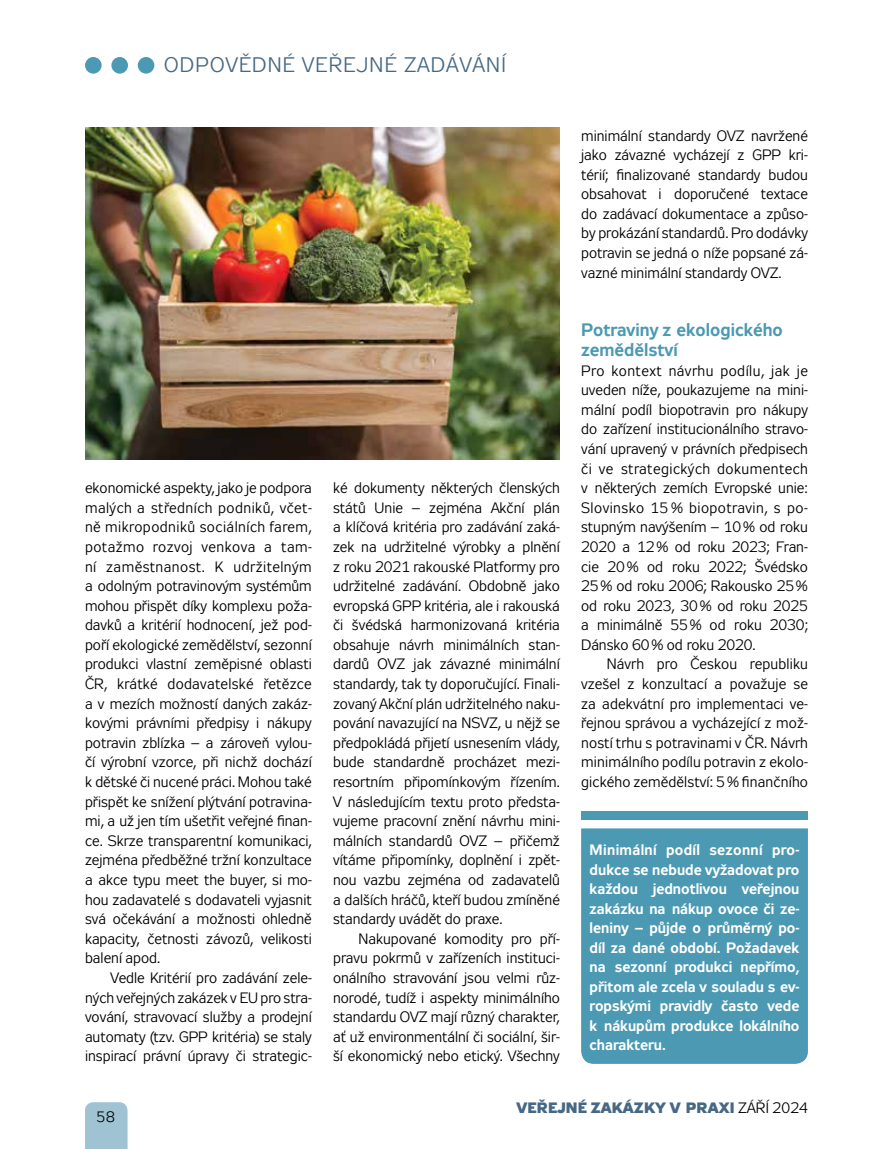
<style>
.page{position:relative;width:893px;height:1149px;background:#fff}
.page>*{position:absolute;margin:0;border:0;box-sizing:border-box;transform-origin:0 0}
.t1{font:21px "Zeppelin 31";letter-spacing:.06em;color:#466884}
.t2{font:700 18px/19.5px "Zeppelin 31";color:#4c99b3}
.t3{font:15px/19.6px "Zeppelin 31";color:#000;text-align:justify}
.t4{font:700 15px/19.5px "Zeppelin 31";color:#fff;text-align:justify}
.t5{font:700 15px "Zeppelin 33";letter-spacing:.01em;color:#466884}
.s1{font-family:"Zeppelin 31";font-weight:400;color:#000}
</style>
<div class="page">
<div style="left:85px;top:1102px;width:43px;height:46px;background:#9fc3d3"></div>
<div style="left:138px;top:57px;width:16px;height:17px;background:#4c99b3;border-radius:50%"></div>
<div style="left:111px;top:57px;width:17px;height:17px;background:#4c99b3;border-radius:50%"></div>
<div style="left:85px;top:57px;width:17px;height:17px;background:#4c99b3;border-radius:50%"></div>
<div style="left:581px;top:828px;width:227px;height:235px;background:#4c99b3"></div>
<div style="left:581px;top:810px;width:227px;height:9px;background:#4c99b3"></div>
<img style="left:85px;top:128px;width:475px;height:331px">
<h1 class="t1" style="left:164px;top:54px;width:343px">odpovědné veřejné zadávání</h1>
<p class="t3" style="left:85px;top:478px;width:228px">ekonomické aspekty, jako je podpora malých a středních podniků, včet&shy;ně mikropodniků sociálních farem, potažmo rozvoj venkova a tam&shy;ní zaměstnanost. K udržitelným a odolným potravinovým systémům mohou přispět díky komplexu poža&shy;davků a kritérií hodnocení, jež pod&shy;poří ekologické zemědělství, sezonní produkci vlastní zeměpisné oblasti ČR, krátké dodavatelské řetězce a v mezích možností daných zakáz&shy;kovými právními předpisy i nákupy potravin zblízka – a zároveň vylou&shy;čí výrobní vzorce, při nichž dochází k dětské či nucené práci. Mohou také přispět ke snížení plýtvání potravina&shy;mi, a už jen tím ušetřit veřejné finan&shy;ce. Skrze transparentní komunikaci, zejména předběžné tržní konzultace a akce typu meet the buyer, si mo&shy;hou zadavatelé s dodavateli vyjasnit svá očekávání a možnosti ohledně kapacity, četnosti závozů, velikosti balení apod.</p>
<p class="t3" style="left:85px;top:967px;width:228px;text-indent:26px">Vedle Kritérií pro zadávání zele&shy;ných veřejných zakázek v EU pro stra&shy;vování, stravovací služby a prodejní automaty (tzv. GPP kritéria) se staly inspirací právní úpravy či strategic-</p>
<p class="t3" style="left:333px;top:478px;width:228px">ké dokumenty některých členských států Unie – zejména Akční plán a klíčová kritéria pro zadávání zaká&shy;zek na udržitelné výrobky a plnění z roku 2021 rakouské Platformy pro udržitelné zadávání. Obdobně jako evropská GPP kritéria, ale i rakouská či švédská harmonizovaná kritéria obsahuje návrh minimálních stan&shy;dardů OVZ</p>
<p class="t3" style="left:333px;top:654px;width:228px;text-indent:81px">jak závazné minimální standardy, tak ty doporučující. Finali&shy;zovaný Akční plán udržitelného naku&shy;pování navazující na NSVZ, u nějž se předpokládá přijetí usnesením vlády, bude standardně procházet mezi&shy;resortním připomínkovým řízením.<br>V následujícím textu proto předsta&shy;vujeme pracovní znění návrhu mini&shy;málních standardů OVZ</p>
<p class="t3" style="left:333px;top:830px;width:228px;text-indent:161px">– přičemž vítáme připomínky, doplnění i zpět&shy;nou vazbu zejména od zadavatelů a dalších hráčů, kteří budou zmíněné standardy uvádět do praxe.</p>
<p class="t3" style="left:333px;top:928px;width:228px;text-indent:26px">Nakupované komodity pro pří&shy;pravu pokrmů v zařízeních instituci&shy;onálního stravování jsou velmi růz&shy;norodé, tudíž i aspekty minimálního standardu OVZ</p>
<p class="t3" style="left:333px;top:1007px;width:228px;text-indent:98px">mají různý charakter, ať už environmentální či sociální, šir&shy;ší ekonomický nebo etický. Všechny</p>
<p class="t3" style="left:581px;top:126px;width:146px">minimální standardy OVZ</p>
<p class="t3" style="left:581px;top:126px;width:228px;text-indent:170px">navržené jako závazné vycházejí z GPP kri&shy;térií; finalizované standardy budou obsahovat i doporučené textace do zadávací dokumentace a způso&shy;by prokázání standardů. Pro dodávky potravin se jedná o níže popsané zá&shy;vazné minimální standardy OVZ</p>
<p class="t3" style="left:779px;top:263px;width:5px">.</p>
<p class="t2" style="left:581px;top:322px;width:203px">Potraviny z ekologického zemědělství</p>
<p class="t3" style="left:581px;top:361px;width:228px">Pro kontext návrhu podílu, jak je uveden níže, poukazujeme na mini&shy;mální podíl biopotravin pro nákupy do zařízení institucionálního stravo&shy;vání upravený v právních předpisech či ve strategických dokumentech v některých zemích Evropské unie:<br>Slovinsko 15 % biopotravin, s po&shy;stupným navýšením – 10% od roku 2020 a 12% od roku 2023; Fran&shy;cie 20% od roku 2022; Švédsko 25% od roku 2006; Rakousko 25% od roku 2023, 30% od roku 2025 a minimálně 55% od roku 2030; Dánsko 60% od roku 2020.</p>
<p class="t3" style="left:581px;top:654px;width:228px;text-indent:26px">Návrh pro Českou republiku vzešel z konzultací a považuje se za adekvátní pro implementaci ve&shy;řejnou správou a vycházející z mož&shy;ností trhu s potravinami v ČR. Návrh minimálního podílu potravin z ekolo&shy;gického zemědělství: 5% finančního</p>
<p class="t4" style="left:590px;top:841px;width:211px">Minimální podíl sezonní pro&shy;dukce se nebude vyžadovat pro každou jednotlivou veřejnou zakázku na nákup ovoce či ze&shy;leniny – půjde o průměrný po&shy;díl za dané období. Požadavek na sezonní produkci nepřímo, přitom ale zcela v souladu s ev&shy;ropskými pravidly často vede k nákupům produkce lokálního charakteru.</p>
<p class="t3" style="left:96px;top:1106px;width:20px">58</p>
<p class="t5" style="left:517px;top:1098px;width:293px">VEŘEJNÉ ZAKÁZKY V PRAXI <span class="s1">září 2024</span></p>
</div>
